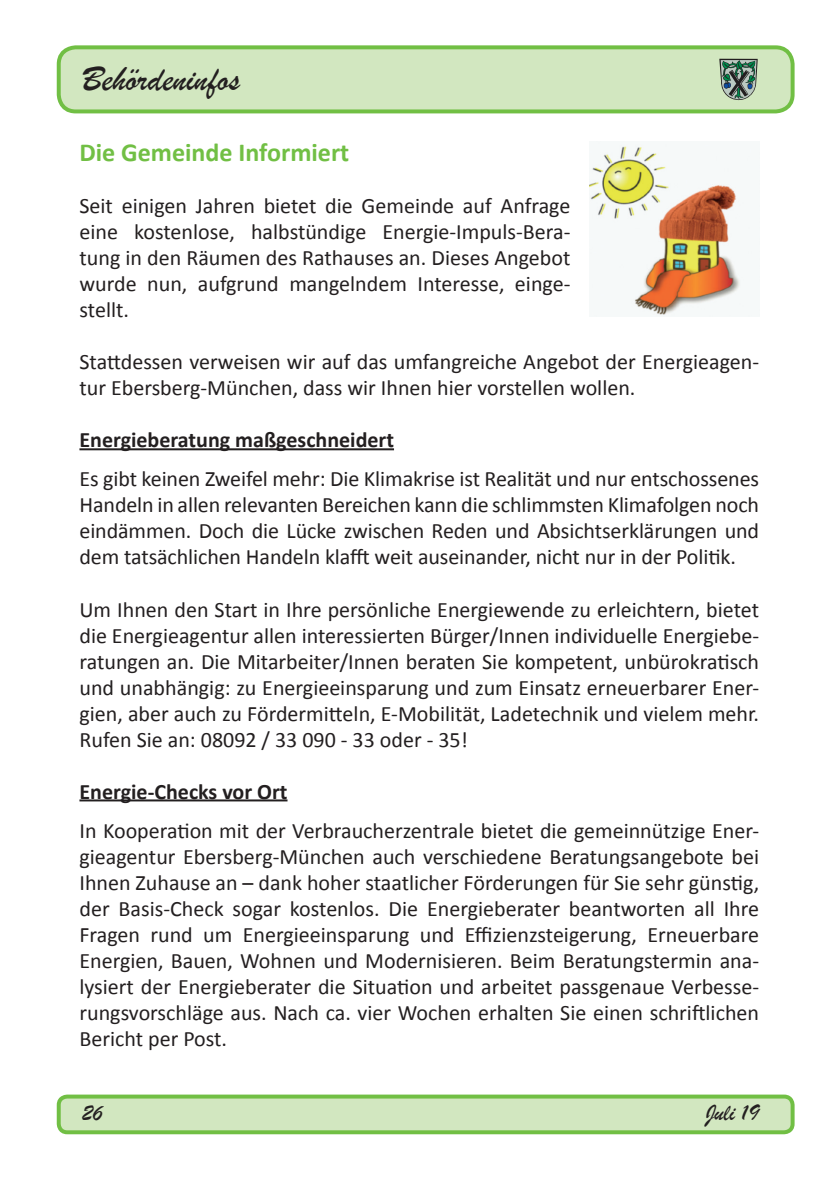
<style>
.page{position:relative;width:840px;height:1191px;background:#fff}
.page>*{position:absolute;margin:0;border:0;box-sizing:border-box;transform-origin:0 0}
.t1{font:36px "Brush Script";color:#231f20}
.t2{font:700 26px "Calibri";color:#71bf44}
.t3{font:24px "Brush Script";color:#231f20}
.t4{font:22px/26px "Calibri";color:#231f20;text-align:justify}
.t5{font:700 22px "Calibri";color:#231f20}
</style>
<div class="page">
<div style="left:59px;top:47px;width:733px;height:64px;background:#d2e7c0;border-radius:17px"></div>
<div style="left:57px;top:45px;width:737px;height:68px;border:4px solid #71bf44;border-radius:17px"></div>
<div style="left:59px;top:1096px;width:733px;height:36px;background:#d2e7c0;border-radius:9px"></div>
<div style="left:57px;top:1094px;width:737px;height:40px;border:4px solid #71bf44;border-radius:9px"></div>
<svg style="left:719px;top:59px;width:38px;height:41px;background:#6f887b"></svg>
<hr style="left:79px;top:448px;width:315px;height:2px;background:#231f20">
<hr style="left:79px;top:799px;width:208px;height:2px;background:#231f20">
<img style="left:589px;top:145px;width:152px;height:171px">
<h1 class="t1" style="left:82px;top:57px;width:159px">Behördeninfos</h1>
<p class="t2" style="left:79px;top:136px;width:271px">Die Gemeinde Informiert</p>
<p class="t4" style="left:79px;top:193px;width:492px">Seit einigen Jahren bietet die Gemeinde auf Anfrage eine kostenlose, halbstündige Energie-Impuls-Bera&shy;tung in den Räumen des Rathauses an. Dieses Angebot wurde nun, aufgrund mangelndem Interesse, einge&shy;stellt.</p>
<p class="t4" style="left:79px;top:349px;width:680px">Stattdessen verweisen wir auf das umfangreiche Angebot der Energieagen&shy;tur Ebersberg-München, dass wir Ihnen hier vorstellen wollen.</p>
<p class="t5" style="left:79px;top:426px;width:316px">Energieberatung maßgeschneidert</p>
<p class="t4" style="left:79px;top:466px;width:680px">Es gibt keinen Zweifel mehr: Die Klimakrise ist Realität und nur entschossenes Handeln in allen relevanten Bereichen kann die schlimmsten Klimafolgen noch eindämmen. Doch die Lücke zwischen Reden und Absichtserklärungen und dem tatsächlichen Handeln klafft weit auseinander, nicht nur in der Politik.</p>
<p class="t4" style="left:79px;top:596px;width:680px">Um Ihnen den Start in Ihre persönliche Energiewende zu erleichtern, bietet die Energieagentur allen interessierten Bürger/Innen individuelle Energiebe&shy;ratungen an. Die Mitarbeiter/Innen beraten Sie kompetent, unbürokratisch und unabhängig: zu Energieeinsparung und zum Einsatz erneuerbarer Ener&shy;gien, aber auch zu Fördermitteln, E-Mobilität, Ladetechnik und vielem mehr.<br>Rufen Sie an: 08092 / 33 090 - 33 oder - 35!</p>
<p class="t5" style="left:79px;top:777px;width:209px">Energie-Checks vor Ort</p>
<p class="t4" style="left:79px;top:817px;width:680px">In Kooperation mit der Verbraucherzentrale bietet die gemeinnützige Ener&shy;gieagentur Ebersberg-München auch verschiedene Beratungsangebote bei Ihnen Zuhause an – dank hoher staatlicher Förderungen für Sie sehr günstig, der Basis-Check sogar kostenlos. Die Energieberater beantworten all Ihre Fragen rund um Energieeinsparung und Effizienzsteigerung, Erneuerbare Energien, Bauen, Wohnen und Modernisieren. Beim Beratungstermin ana&shy;lysiert der Energieberater die Situation und arbeitet passgenaue Verbesse&shy;rungsvorschläge aus. Nach ca. vier Wochen erhalten Sie einen schriftlichen Bericht per Post.</p>
<p class="t3" style="left:82px;top:1098px;width:22px">26</p>
<p class="t3" style="left:705px;top:1098px;width:55px">Juli 19</p>
</div>
